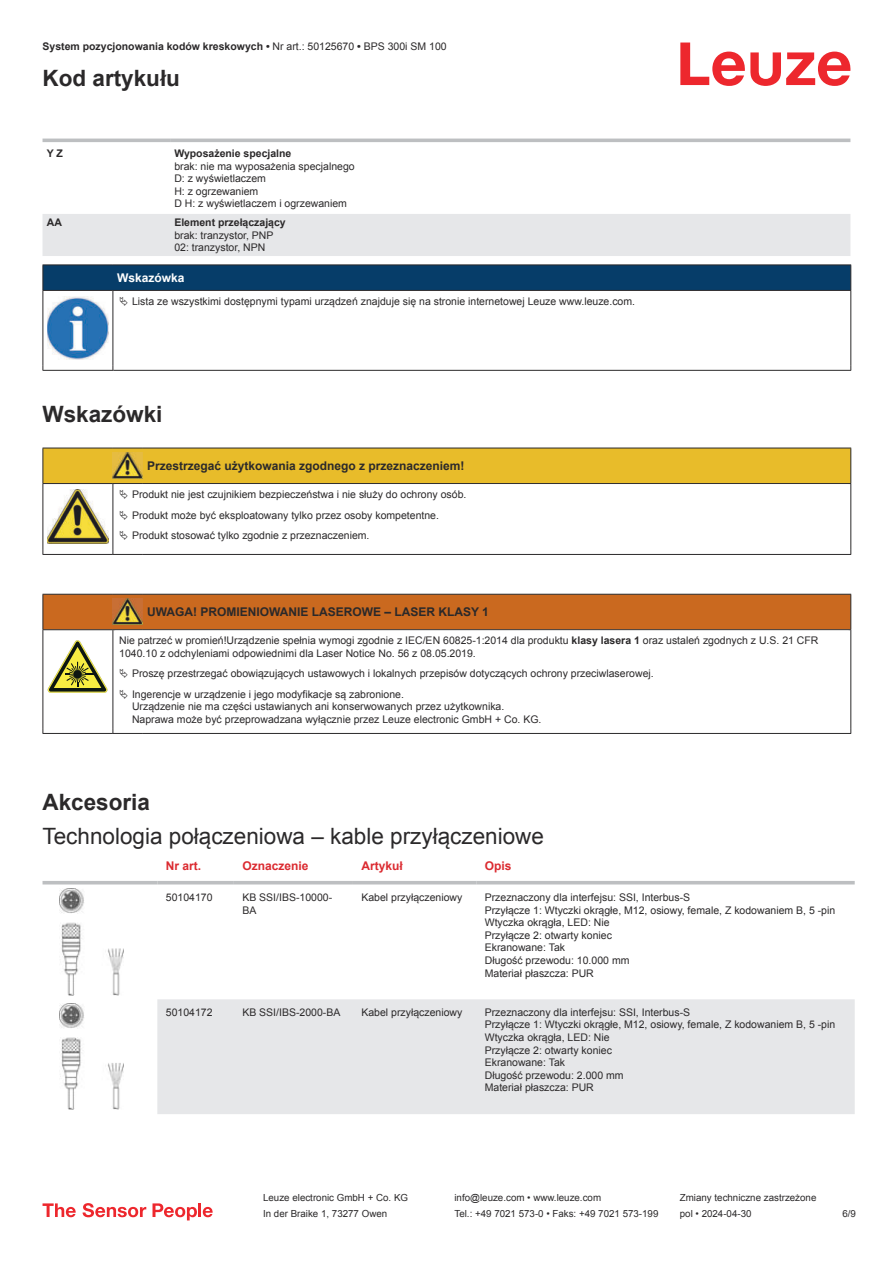
<style>
.page{position:relative;width:893px;height:1263px;background:#fff}
.page>*{position:absolute;margin:0;border:0;box-sizing:border-box;transform-origin:0 0}
.t1{font:22.5px "Arial";color:#2b292a}
.t2{font:700 22.5px "Arial";color:#2b292a}
.t3{font:700 12px "Arial";color:#2b292a}
.t4{font:700 12px "Arial";color:#db2a30}
.t5{font:700 12px "Arial";color:#fff}
.t6{font:10.5px/12.6px "Arial";color:#2b292a}
.t7{font:700 10.5px "Arial";color:#2b292a}
.t8{font:9.75px "Arial";color:#2b292a}
.s1{font-weight:400}
.s2{font-weight:700}
</style>
<div class="page">
<svg style="left:680px;top:43px;width:170px;height:43px"></svg>
<svg style="left:43px;top:138px;width:807px;height:1px"></svg>
<div style="left:43px;top:214px;width:807px;height:42px;background:#e6e7e9"></div>
<hr style="left:43px;top:139px;width:127px;height:3px;background:#bdbfc1">
<hr style="left:170px;top:139px;width:680px;height:3px;background:#bdbfc1">
<svg style="left:43px;top:884px;width:812px;height:112px"></svg>
<div style="left:157px;top:999px;width:698px;height:115px;background:#e6e7e9"></div>
<hr style="left:43px;top:881px;width:114px;height:3px;background:#bdbfc1">
<hr style="left:157px;top:881px;width:77px;height:3px;background:#bdbfc1">
<hr style="left:234px;top:881px;width:119px;height:3px;background:#bdbfc1">
<hr style="left:353px;top:881px;width:123px;height:3px;background:#bdbfc1">
<hr style="left:476px;top:881px;width:379px;height:3px;background:#bdbfc1">
<img style="left:59px;top:889px;width:65px;height:106px">
<img style="left:59px;top:1003px;width:65px;height:107px">
<svg style="left:43px;top:1203px;width:33px;height:14px"></svg>
<svg style="left:83px;top:1203px;width:63px;height:14px"></svg>
<svg style="left:153px;top:1203px;width:44px;height:17px"></svg>
<hr style="left:198px;top:1203px;width:3px;height:14px;background:#ed272d">
<svg style="left:203px;top:1207px;width:10px;height:10px"></svg>
<svg style="left:44px;top:291px;width:806px;height:79px"></svg>
<hr style="left:43px;top:290px;width:70px;height:1px;background:#2b292a">
<div style="left:43px;top:265px;width:808px;height:25px;background:#063d69"></div>
<hr style="left:113px;top:290px;width:738px;height:1px;background:#2b292a">
<hr style="left:43px;top:291px;width:1px;height:75px;background:#2b292a">
<hr style="left:113px;top:291px;width:1px;height:75px;background:#2b292a">
<hr style="left:850px;top:291px;width:1px;height:75px;background:#2b292a">
<hr style="left:43px;top:370px;width:70px;height:1px;background:#2b292a">
<hr style="left:113px;top:370px;width:738px;height:1px;background:#2b292a">
<img style="left:47px;top:297px;width:61px;height:63px">
<div style="left:115px;top:291px;width:734px;height:21px;background:#fff"></div>
<hr style="left:43px;top:554px;width:70px;height:1px;background:#2b292a">
<hr style="left:113px;top:554px;width:30px;height:1px;background:#2b292a">
<hr style="left:143px;top:554px;width:708px;height:1px;background:#2b292a">
<div style="left:44px;top:595px;width:806px;height:34px;background:#ca691f"></div>
<svg style="left:44px;top:630px;width:806px;height:103px"></svg>
<hr style="left:43px;top:594px;width:70px;height:1px;background:#2b292a">
<hr style="left:43px;top:595px;width:1px;height:34px;background:#2b292a">
<hr style="left:43px;top:629px;width:70px;height:1px;background:#2b292a">
<hr style="left:113px;top:594px;width:30px;height:1px;background:#2b292a">
<hr style="left:113px;top:629px;width:30px;height:1px;background:#2b292a">
<hr style="left:143px;top:594px;width:708px;height:1px;background:#2b292a">
<hr style="left:850px;top:595px;width:1px;height:34px;background:#2b292a">
<hr style="left:143px;top:629px;width:708px;height:1px;background:#2b292a">
<hr style="left:43px;top:630px;width:1px;height:99px;background:#2b292a">
<hr style="left:113px;top:630px;width:1px;height:99px;background:#2b292a">
<hr style="left:850px;top:630px;width:1px;height:99px;background:#2b292a">
<hr style="left:43px;top:733px;width:70px;height:1px;background:#2b292a">
<hr style="left:113px;top:733px;width:30px;height:1px;background:#2b292a">
<hr style="left:143px;top:733px;width:708px;height:1px;background:#2b292a">
<img style="left:113px;top:598px;width:30px;height:27px">
<svg style="left:47px;top:640px;width:60px;height:53px"></svg>
<svg style="left:115px;top:631px;width:734px;height:98px"></svg>
<svg style="left:43px;top:448px;width:808px;height:106px"></svg>
<svg style="left:120px;top:669px;width:8px;height:9px"></svg>
<svg style="left:120px;top:689px;width:8px;height:10px"></svg>
<p class="t7" style="left:43px;top:43px;width:406px">System pozycjonowania kodów kreskowych • <span class="s1">Nr art.: 50125670</span> • <span class="s1">BPS 300i SM 100</span></p>
<h1 class="t2" style="left:43px;top:63px;width:139px">Kod artykułu</h1>
<p class="t7" style="left:47px;top:146px;width:18px">Y Z</p>
<p class="t7" style="left:174px;top:146px;width:119px">Wyposażenie specjalne</p>
<p class="t6" style="left:174px;top:160px;width:182px">brak: nie ma wyposażenia specjalnego<br>D: z wyświetlaczem<br>H: z ogrzewaniem<br>D H: z wyświetlaczem i ogrzewaniem</p>
<p class="t7" style="left:47px;top:218px;width:17px">AA</p>
<p class="t7" style="left:174px;top:215px;width:113px">Element przełączający</p>
<p class="t6" style="left:174px;top:230px;width:101px">brak: tranzystor, PNP<br>02: tranzystor, NPN</p>
<p class="t5" style="left:117px;top:273px;width:69px">Wskazówka</p>
<p class="t6" style="left:132px;top:295px;width:505px">Lista ze wszystkimi dostępnymi typami urządzeń znajduje się na stronie internetowej Leuze www.leuze.com.</p>
<h1 class="t2" style="left:43px;top:405px;width:122px">Wskazówki</h1>
<p class="t3" style="left:147px;top:457px;width:319px">Przestrzegać użytkowania zgodnego z przeznaczeniem!</p>
<p class="t6" style="left:132px;top:484px;width:336px;line-height:20.2px">Produkt nie jest czujnikiem bezpieczeństwa i nie służy do ochrony osób.<br>Produkt może być eksploatowany tylko przez osoby kompetentne.<br>Produkt stosować tylko zgodnie z przeznaczeniem.</p>
<p class="t3" style="left:147px;top:603px;width:343px">UWAGA! PROMIENIOWANIE LASEROWE – LASER KLASY 1</p>
<p class="t6" style="left:119px;top:634px;width:701px">Nie patrzeć w promień!Urządzenie spełnia wymogi zgodnie z IEC/EN 60825-1:2014 dla produktu <span class="s2">klasy lasera 1</span> oraz ustaleń zgodnych z U.S. 21 CFR<br>1040.10 z odchyleniami odpowiednimi dla Laser Notice No. 56 z 08.05.2019.</p>
<p class="t6" style="left:132px;top:663px;width:523px;line-height:20.2px">Proszę przestrzegać obowiązujących ustawowych i lokalnych przepisów dotyczących ochrony przeciwlaserowej.<br>Ingerencje w urządzenie i jego modyfikacje są zabronione.</p>
<p class="t6" style="left:132px;top:700px;width:411px">Urządzenie nie ma części ustawianych ani konserwowanych przez użytkownika.<br>Naprawa może być przeprowadzana wyłącznie przez Leuze electronic GmbH + Co. KG.</p>
<h1 class="t2" style="left:43px;top:794px;width:109px">Akcesoria</h1>
<h1 class="t1" style="left:43px;top:820px;width:503px">Technologia połączeniowa – kable przyłączeniowe</h1>
<p class="t4" style="left:166px;top:857px;width:37px">Nr art.</p>
<p class="t4" style="left:242px;top:861px;width:68px">Oznaczenie</p>
<p class="t4" style="left:361px;top:857px;width:43px">Artykuł</p>
<p class="t4" style="left:485px;top:861px;width:28px">Opis</p>
<p class="t6" style="left:166px;top:892px;width:48px">50104170</p>
<p class="t6" style="left:242px;top:892px;width:91px">KB SSI/IBS-10000-<br>BA</p>
<p class="t6" style="left:361px;top:891px;width:102px">Kabel przyłączeniowy</p>
<p class="t6" style="left:485px;top:892px;width:352px">Przeznaczony dla interfejsu: SSI, Interbus-S<br>Przyłącze 1: Wtyczki okrągłe, M12, osiowy, female, Z kodowaniem B, 5 -pin Wtyczka okrągła, LED: Nie<br>Przyłącze 2: otwarty koniec<br>Ekranowane: Tak<br>Długość przewodu: 10.000 mm<br>Materiał płaszcza: PUR</p>
<p class="t6" style="left:166px;top:1007px;width:48px">50104172</p>
<p class="t6" style="left:242px;top:1007px;width:100px">KB SSI/IBS-2000-BA</p>
<p class="t6" style="left:361px;top:1006px;width:102px">Kabel przyłączeniowy</p>
<p class="t6" style="left:485px;top:1007px;width:352px">Przeznaczony dla interfejsu: SSI, Interbus-S<br>Przyłącze 1: Wtyczki okrągłe, M12, osiowy, female, Z kodowaniem B, 5 -pin Wtyczka okrągła, LED: Nie<br>Przyłącze 2: otwarty koniec<br>Ekranowane: Tak<br>Długość przewodu: 2.000 mm<br>Materiał płaszcza: PUR</p>
<p class="t8" style="left:263px;top:1194px;width:146px">Leuze electronic GmbH + Co. KG</p>
<p class="t8" style="left:454px;top:1194px;width:148px">info@leuze.com • www.leuze.com</p>
<p class="t8" style="left:680px;top:1191px;width:138px">Zmiany techniczne zastrzeżone</p>
<p class="t8" style="left:263px;top:1210px;width:126px">In der Braike 1, 73277 Owen</p>
<p class="t8" style="left:454px;top:1210px;width:205px">Tel.: +49 7021 573-0 • Faks: +49 7021 573-199</p>
<p class="t8" style="left:680px;top:1210px;width:73px">pol • 2024-04-30</p>
<p class="t8" style="left:842px;top:1210px;width:15px">6 /9</p>
</div>
